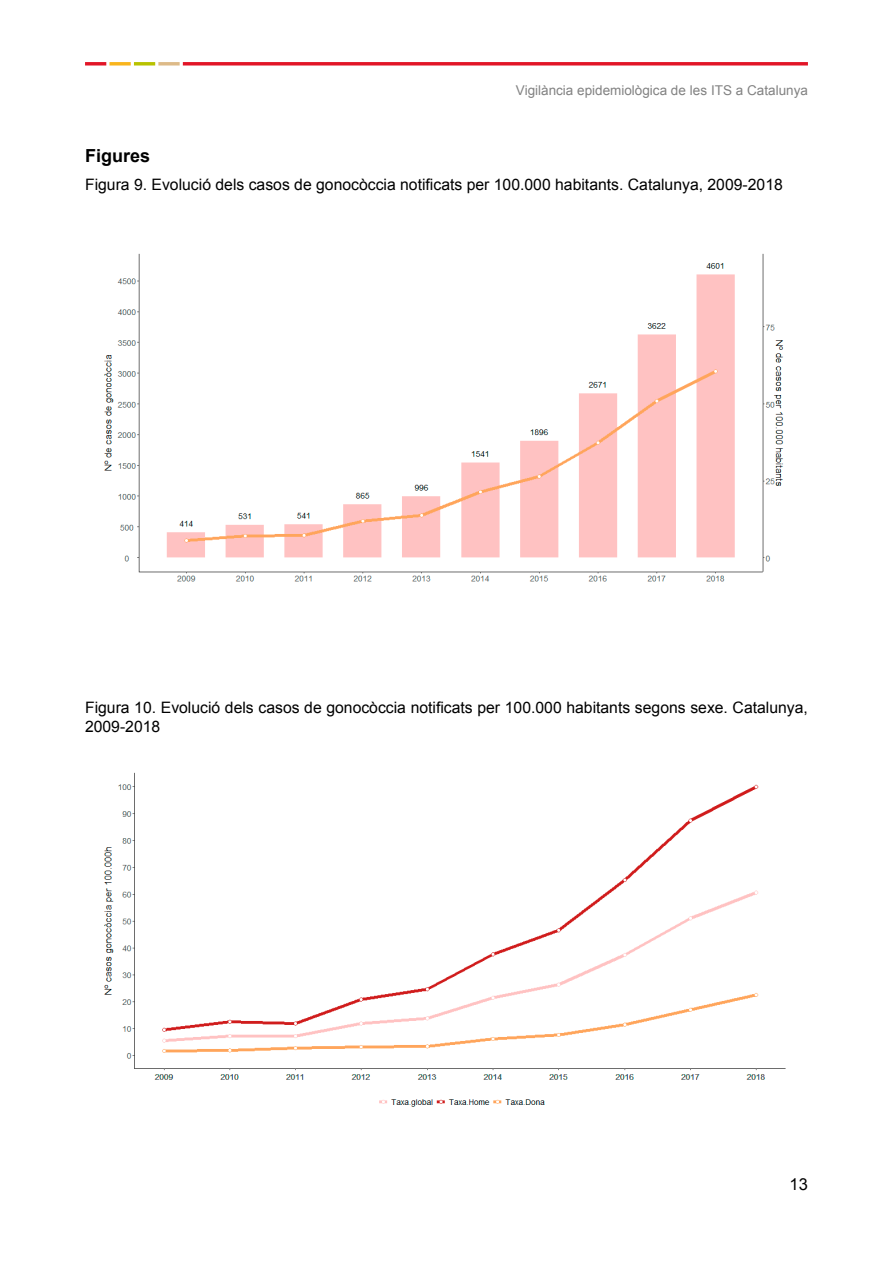
<style>
.page{position:relative;width:893px;height:1263px;background:#fff}
.page>*{position:absolute;margin:0;border:0;box-sizing:border-box;transform-origin:0 0}
.t1{font:700 18px "Arial";color:#000}
.t2{font:16.5px "Arial";color:#000}
.t3{font:15.75px/18.9px "Arial";color:#000}
.t4{font:13.5px "Arial";color:#828282}
</style>
<div class="page">
<svg style="left:85px;top:62px;width:21px;height:4px"></svg>
<svg style="left:183px;top:62px;width:625px;height:4px;background:#e53444"></svg>
<svg style="left:109px;top:62px;width:22px;height:4px"></svg>
<svg style="left:134px;top:62px;width:21px;height:4px"></svg>
<svg style="left:158px;top:62px;width:22px;height:4px"></svg>
<img style="left:104px;top:253px;width:680px;height:329px">
<img style="left:104px;top:772px;width:682px;height:335px">
<p class="t4" style="left:516px;top:81px;width:294px">Vigilància epidemiològica de les ITS a Catalunya</p>
<p class="t1" style="left:85px;top:144px;width:67px">Figures</p>
<p class="t3" style="left:85px;top:175px;width:699px">Figura 9. Evolució dels casos de gonocòccia notificats per 100.000 habitants. Catalunya, 2009-2018</p>
<p class="t3" style="left:85px;top:698px;width:724px">Figura 10. Evolució dels casos de gonocòccia notificats per 100.000 habitants segons sexe. Catalunya,<br>2009-2018</p>
<p class="t2" style="left:790px;top:1173px;width:20px">13</p>
</div>
